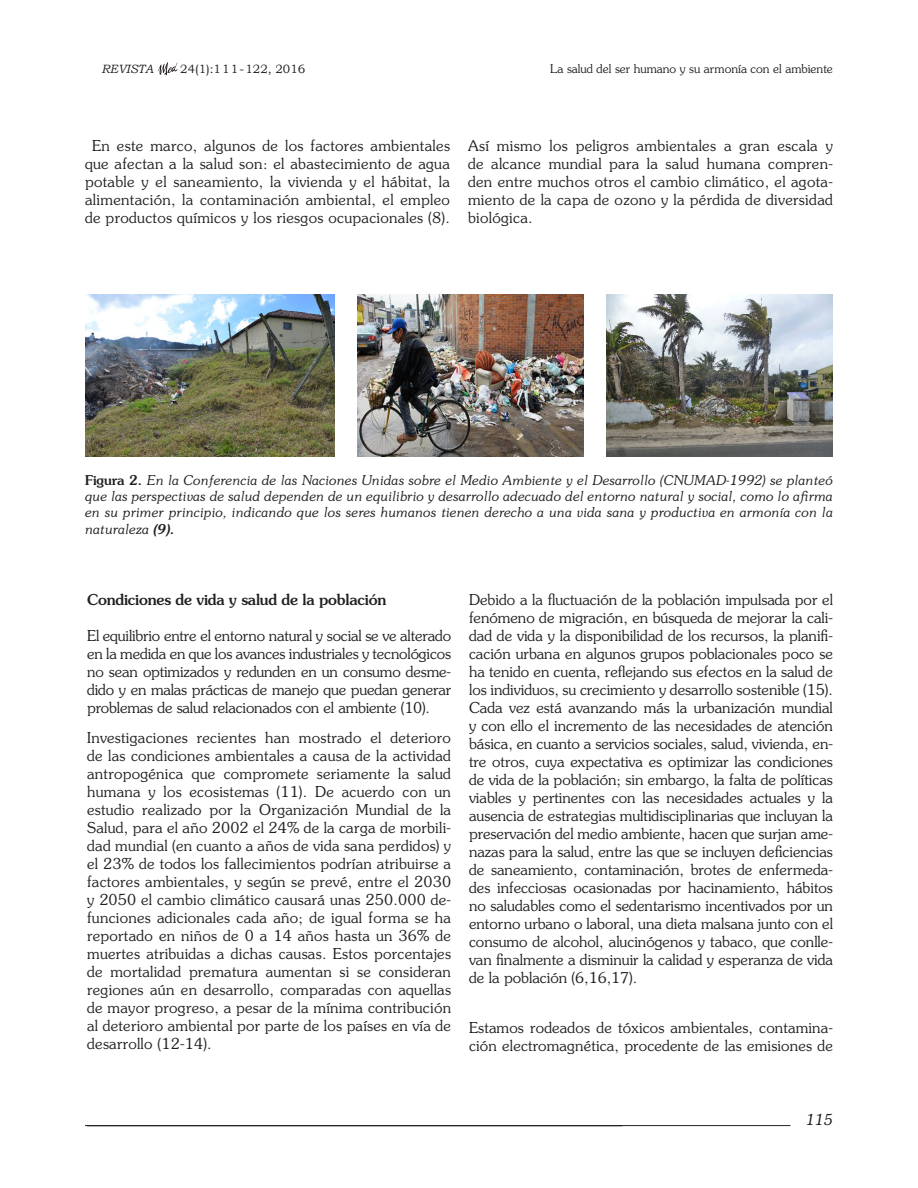
<style>
.page{position:relative;width:918px;height:1188px;background:#fff}
.page>*{position:absolute;margin:0;border:0;box-sizing:border-box;transform-origin:0 0}
.Normal__Web{font:300 15px/18px "Souvenir Std";letter-spacing:.02em;color:#231f20;text-align:justify}
.Normal__Web-2{font:500 15px "Souvenir Std";letter-spacing:-.01em;color:#231f20}
.t1{font:italic 300 15px "Souvenir Std";color:#231f20}
.t2{font:italic 300 13.5px/16.2px "Souvenir Std";color:#231f20;text-align:justify}
.t3{font:300 12px "Souvenir Std";color:#231f20}
.t4{font:12px "Bookman Old Style";color:#231f20}
.t5{font:italic 12px "Bookman Old Style";color:#231f20}
.s1{font-weight:500;font-style:normal}
.s2{font-weight:500}
</style>
<div class="page">
<hr style="left:87px;top:1126px;width:535px;height:1px;background:#231f20">
<hr style="left:85px;top:1125px;width:705px;height:1px;background:#231f20">
<img style="left:606px;top:295px;width:227px;height:162px">
<img style="left:357px;top:295px;width:227px;height:162px">
<img style="left:85px;top:295px;width:250px;height:162px">
<svg style="left:158px;top:62px;width:20px;height:14px"></svg>
<p class="t5" style="left:102px;top:62px;width:53px">REVISTA</p>
<p class="t4" style="left:180px;top:62px;width:127px">24(1):111-122, 2016</p>
<p class="t3" style="left:550px;top:61px;width:284px">La salud del ser humano y su armonía con el ambiente</p>
<p class="Normal__Web" style="left:85px;top:136px;width:366px;text-align:center">En este marco, algunos de los factores ambientales que afectan a la salud son: el abastecimiento de agua potable y el saneamiento, la vivienda y el hábitat, la alimentación, la contaminación ambiental, el empleo de productos químicos y los riesgos ocupacionales (8).</p>
<p class="Normal__Web" style="left:468px;top:136px;width:367px">Así mismo los peligros ambientales a gran escala y de alcance mundial para la salud humana compren&shy;den entre muchos otros el cambio climático, el agota&shy;miento de la capa de ozono y la pérdida de diversidad biológica.</p>
<p class="t2" style="left:85px;top:472px;width:750px"><span class="s1">Figura 2.</span> En la Conferencia de las Naciones Unidas sobre el Medio Ambiente y el Desarrollo (CNUMAD-1992) se planteó que las perspectivas de salud dependen de un equilibrio y desarrollo adecuado del entorno natural y social, como lo afirma en su primer principio, indicando que los seres humanos tienen derecho a una vida sana y productiva en armonía con la naturaleza <span class="s2">(9).</span></p>
<p class="Normal__Web-2" style="left:87px;top:591px;width:301px">Condiciones de vida y salud de la población</p>
<p class="Normal__Web" style="left:87px;top:627px;width:365px">El equilibrio entre el entorno natural y social se ve alterado en la medida en que los avances industriales y tecnológicos no sean optimizados y redunden en un consumo desme&shy;dido y en malas prácticas de manejo que puedan generar problemas de salud relacionados con el ambiente (10).</p>
<p class="Normal__Web" style="left:87px;top:729px;width:365px">Investigaciones recientes han mostrado el deterioro de las condiciones ambientales a causa de la actividad antropogénica que compromete seriamente la salud humana y los ecosistemas (11). De acuerdo con un estudio realizado por la Organización Mundial de la Salud, para el año 2002 el 24% de la carga de morbili&shy;dad mundial (en cuanto a años de vida sana perdidos) y el 23% de todos los fallecimientos podrían atribuirse a factores ambientales, y según se prevé, entre el 2030 y 2050 el cambio climático causará unas 250.000 de&shy;funciones adicionales cada año; de igual forma se ha reportado en niños de 0 a 14 años hasta un 36% de muertes atribuidas a dichas causas. Estos porcentajes de mortalidad prematura aumentan si se consideran regiones aún en desarrollo, comparadas con aquellas de mayor progreso, a pesar de la mínima contribución al deterioro ambiental por parte de los países en vía de desarrollo (12-14).</p>
<p class="Normal__Web" style="left:469px;top:591px;width:365px">Debido a la fluctuación de la población impulsada por el fenómeno de migración, en búsqueda de mejorar la cali&shy;dad de vida y la disponibilidad de los recursos, la planifi&shy;cación urbana en algunos grupos poblacionales poco se ha tenido en cuenta, reflejando sus efectos en la salud de los individuos, su crecimiento y desarrollo sostenible (15).<br>Cada vez está avanzando más la urbanización mundial y con ello el incremento de las necesidades de atención básica, en cuanto a servicios sociales, salud, vivienda, en&shy;tre otros, cuya expectativa es optimizar las condiciones de vida de la población; sin embargo, la falta de políticas viables y pertinentes con las necesidades actuales y la ausencia de estrategias multidisciplinarias que incluyan la preservación del medio ambiente, hacen que surjan ame&shy;nazas para la salud, entre las que se incluyen deficiencias de saneamiento, contaminación, brotes de enfermeda&shy;des infecciosas ocasionadas por hacinamiento, hábitos no saludables como el sedentarismo incentivados por un entorno urbano o laboral, una dieta malsana junto con el consumo de alcohol, alucinógenos y tabaco, que conlle&shy;van finalmente a disminuir la calidad y esperanza de vida de la población (6,16,17).</p>
<p class="Normal__Web" style="left:469px;top:1018px;width:365px">Estamos rodeados de tóxicos ambientales, contamina&shy;ción electromagnética, procedente de las emisiones de</p>
<p class="t1" style="left:806px;top:1110px;width:28px">115</p>
</div>
